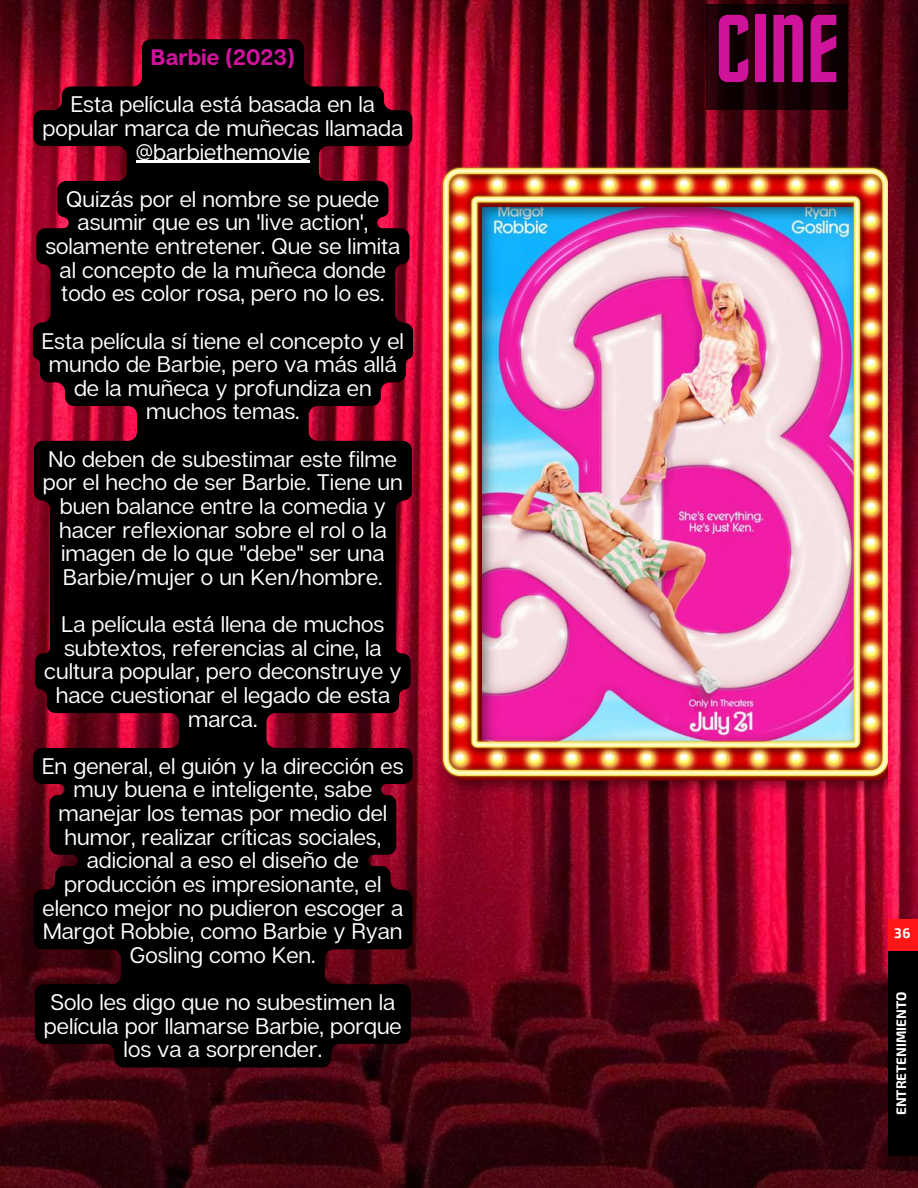
<style>
.page{position:relative;width:918px;height:1188px;background:#fff}
.page>*{position:absolute;margin:0;border:0;box-sizing:border-box;transform-origin:0 0}
.t1{font:96.75px "Horta";color:#cf139b}
.t2{font:22.5px/23.7px "Articulat CF";color:#fff;text-align:center}
.t3{font:700 22.5px "Articulat CF";color:#cf139b}
.t4{font:700 13.65px "Exo 2";color:#fff}
</style>
<div class="page">
<img style="left:0;top:0;width:918px;height:1188px">
<div style="left:888px;top:950px;width:30px;height:206px;background:#000"></div>
<div style="left:888px;top:919px;width:30px;height:31px;background:#ff1616"></div>
<img style="left:437px;top:158px;width:450px;height:642px">
<svg style="left:33px;top:39px;width:380px;height:1028px;background:#160105"></svg>
<hr style="left:136px;top:161px;width:174px;height:2px;background:#fff">
<div style="left:706px;top:5px;width:141px;height:105px;background:#000;opacity:.73"></div>
<h1 class="t1" style="left:715px;top:9px;width:126px">CINE</h1>
<p class="t3" style="left:151px;top:43px;width:145px">Barbie (2023)</p>
<p class="t2" style="left:43px;top:92px;width:362px">Esta película está basada en la popular marca de muñecas llamada @barbiethemovie</p>
<p class="t2" style="left:45px;top:186px;width:357px">Quizás por el nombre se puede asumir que es un 'live action', solamente entretener. Que se limita al concepto de la muñeca donde todo es color rosa, pero no lo es.</p>
<p class="t2" style="left:42px;top:328px;width:364px">Esta película sí tiene el concepto y el mundo de Barbie, pero va más allá de la muñeca y profundiza en muchos temas.</p>
<p class="t2" style="left:43px;top:446px;width:361px">No deben de subestimar este filme por el hecho de ser Barbie. Tiene un buen balance entre la comedia y hacer reflexionar sobre el rol o la imagen de lo que "debe" ser una<br>Barbie/mujer o un Ken/hombre.</p>
<p class="t2" style="left:44px;top:612px;width:359px">La película está llena de muchos subtextos, referencias al cine, la cultura popular, pero deconstruye y hace cuestionar el legado de esta marca.</p>
<p class="t2" style="left:42px;top:753px;width:363px">En general, el guión y la dirección es muy buena e inteligente, sabe manejar los temas por medio del humor, realizar críticas sociales, adicional a eso el diseño de producción es impresionante, el elenco mejor no pudieron escoger a<br>Margot Robbie, como Barbie y Ryan<br>Gosling como Ken.</p>
<p class="t2" style="left:44px;top:990px;width:359px">Solo les digo que no subestimen la película por llamarse Barbie, porque los va a sorprender.</p>
<p class="t4" style="left:892px;top:1115px;width:125px;rotate:-90deg">ENTRETENIMIENTO</p>
<p class="t4" style="left:894px;top:925px;width:18px">36</p>
</div>
